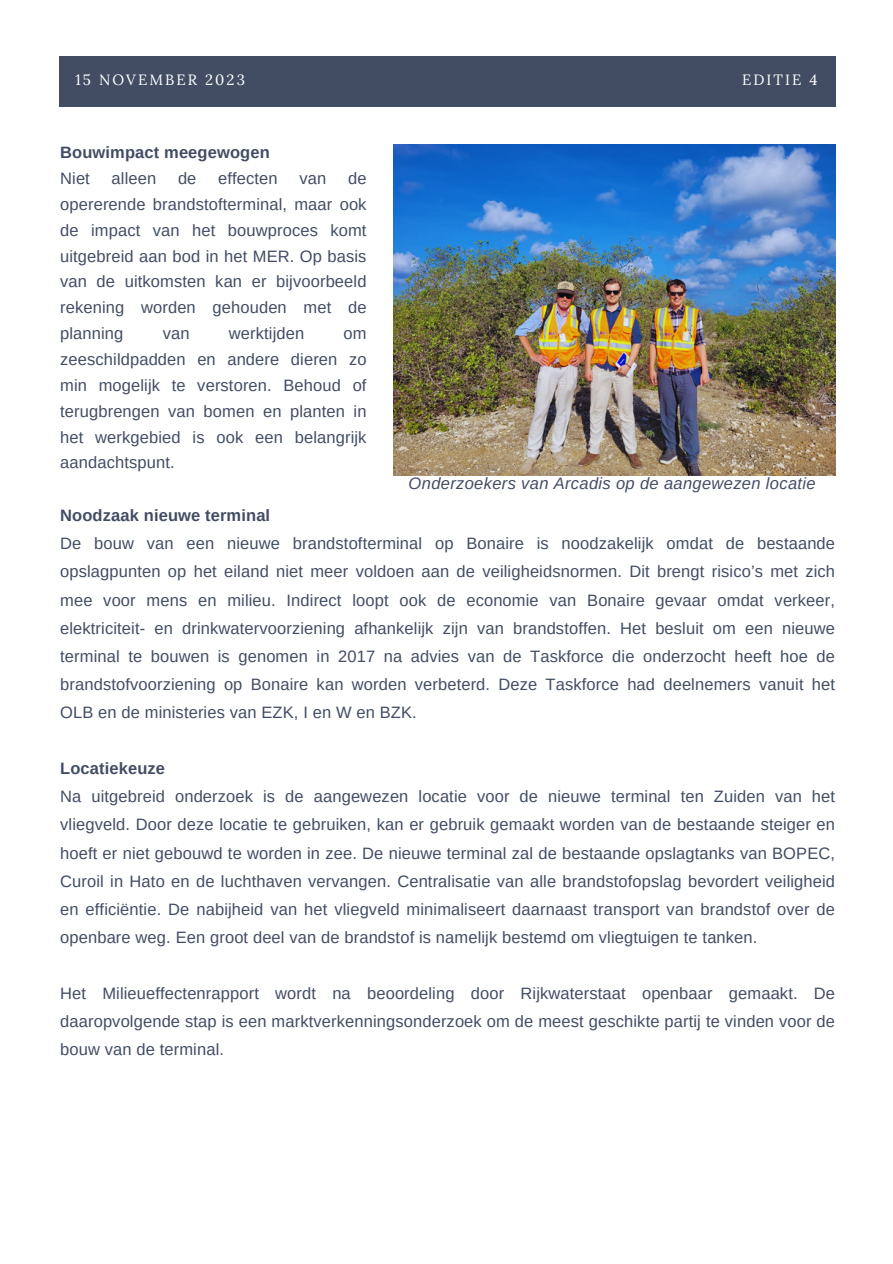
<style>
.page{position:relative;width:893px;height:1264px;background:#fff}
.page>*{position:absolute;margin:0;border:0;box-sizing:border-box;transform-origin:0 0}
.t1{font:16.5px/28px "Arimo";letter-spacing:.01em;color:#424d63;text-align:justify}
.t2{font:700 16.5px "Arimo";letter-spacing:.01em;color:#424d63}
.t3{font:italic 16.5px "Arimo";letter-spacing:.02em;color:#424d63}
.t4{font:14.85px "Lora";letter-spacing:.14em;color:#fff}
</style>
<div class="page">
<div style="left:59px;top:56px;width:776px;height:51px;background:#424d63"></div>
<img style="left:393px;top:144px;width:442px;height:332px">
<p class="t4" style="left:75px;top:70px;width:171px">15 NOVEMBER 2023</p>
<p class="t4" style="left:742px;top:70px;width:77px">EDITIE 4</p>
<p class="t2" style="left:60px;top:143px;width:211px">Bouwimpact meegewogen</p>
<p class="t1" style="left:60px;top:164px;width:31px">Niet</p>
<p class="t1" style="left:112px;top:164px;width:46px">alleen</p>
<p class="t1" style="left:178px;top:164px;width:20px">de</p>
<p class="t1" style="left:218px;top:164px;width:61px">effecten</p>
<p class="t1" style="left:299px;top:164px;width:28px">van</p>
<p class="t1" style="left:60px;top:165px;width:308px;line-height:25.8px;text-indent:288px">de opererende brandstofterminal, maar ook de impact van het bouwproces komt uitgebreid aan bod in het MER. Op basis van de uitkomsten kan er bijvoorbeeld rekening worden gehouden met de planning</p>
<p class="t1" style="left:163px;top:319px;width:28px">van</p>
<p class="t1" style="left:229px;top:319px;width:77px">werktijden</p>
<p class="t1" style="left:60px;top:320px;width:308px;line-height:25.8px;text-indent:283px">om zeeschildpadden en andere dieren zo min mogelijk te verstoren. Behoud of terugbrengen van bomen en planten in het werkgebied is ook een belangrijk aandachtspunt.</p>
<p class="t3" style="left:408px;top:474px;width:408px">Onderzoekers van Arcadis op de aangewezen locatie</p>
<p class="t2" style="left:60px;top:506px;width:211px">Noodzaak nieuwe terminal</p>
<p class="t1" style="left:60px;top:529px;width:776px">De bouw van een nieuwe brandstofterminal op Bonaire is noodzakelijk omdat de bestaande opslagpunten op het eiland niet meer voldoen aan de veiligheidsnormen. Dit brengt risico’s met zich mee voor mens en milieu. Indirect loopt ook de economie van Bonaire gevaar omdat verkeer, elektriciteit- en drinkwatervoorziening afhankelijk zijn van brandstoffen. Het besluit om een nieuwe terminal te bouwen is genomen in 2017 na advies van de Taskforce die onderzocht heeft hoe de brandstofvoorziening op Bonaire kan worden verbeterd. Deze Taskforce had deelnemers vanuit het OLB en de ministeries van EZK, I en W en BZK.</p>
<p class="t2" style="left:60px;top:759px;width:106px">Locatiekeuze</p>
<p class="t1" style="left:60px;top:782px;width:776px">Na uitgebreid onderzoek is de aangewezen locatie voor de nieuwe terminal ten Zuiden van het vliegveld. Door deze locatie te gebruiken, kan er gebruik gemaakt worden van de bestaande steiger en hoeft er niet gebouwd te worden in zee. De nieuwe terminal zal de bestaande opslagtanks van BOPEC, Curoil in Hato en de luchthaven vervangen. Centralisatie van alle brandstofopslag bevordert veiligheid en efficiëntie. De nabijheid van het vliegveld minimaliseert daarnaast transport van brandstof over de openbare weg. Een groot deel van de brandstof is namelijk bestemd om vliegtuigen te tanken.</p>
<p class="t1" style="left:60px;top:979px;width:776px">Het Milieueffectenrapport wordt na beoordeling door Rijkwaterstaat openbaar gemaakt. De daaropvolgende stap is een marktverkenningsonderzoek om de meest geschikte partij te vinden voor de bouw van de terminal.</p>
</div>
